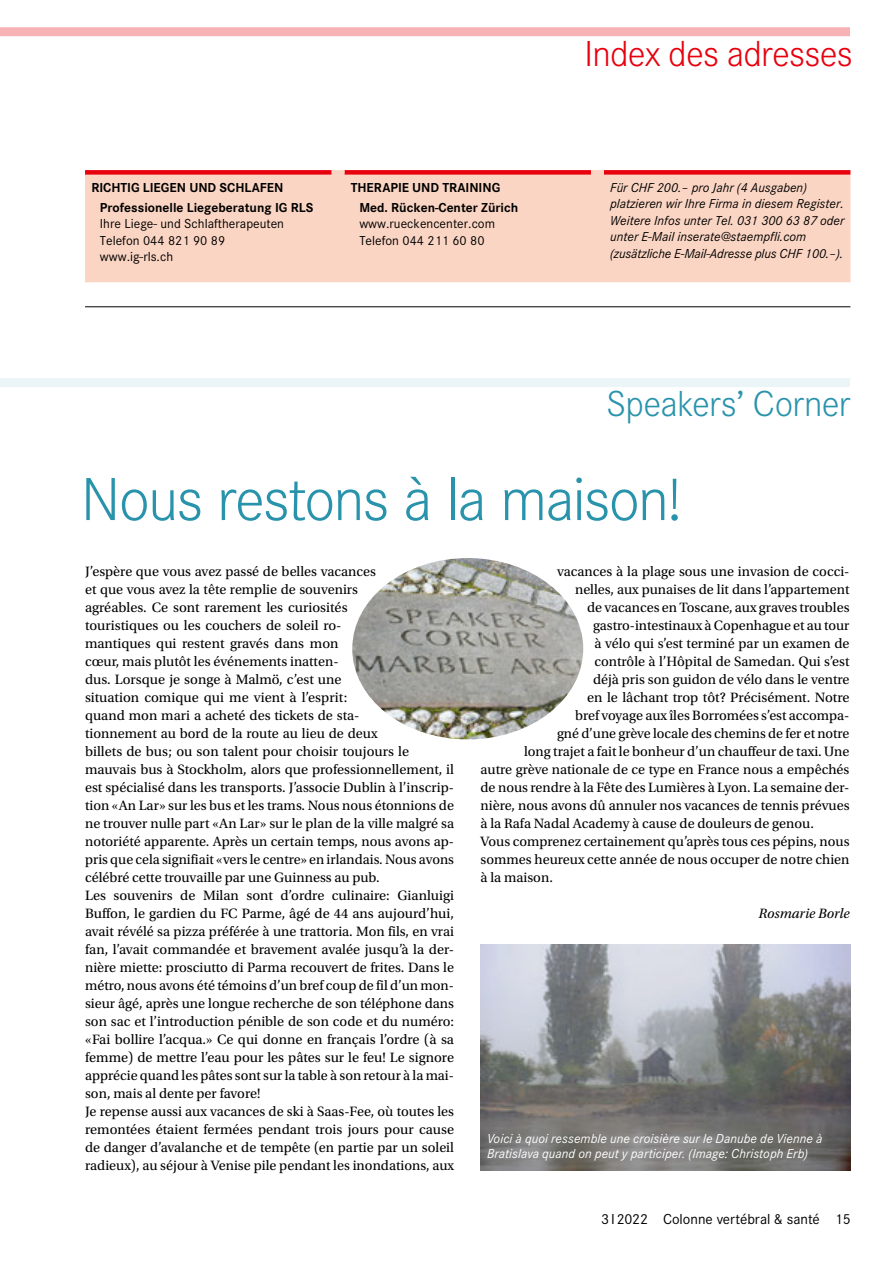
<style>
.page{position:relative;width:893px;height:1263px;background:#fff}
.page>*{position:absolute;margin:0;border:0;box-sizing:border-box;transform-origin:0 0}
.t1{font:300 63px "Corporate S";letter-spacing:-.03em;color:#2993ac}
.t2{font:300 37.5px "Corporate S";letter-spacing:-.02em;color:#e7000e}
.t3{font:300 37.5px "Corporate S";letter-spacing:-.02em;color:#2993ac}
.t4{font:15px "Corporate S";color:#000}
.t5{font:14.25px/18px "Utopia Std";color:#000}
.t6{font:italic 14.25px "Utopia Std";color:#000}
.t7{font:italic 13.5px/16.5px "Corporate S";color:#000}
.t8{font:italic 13.5px/15px "Corporate S";letter-spacing:.005em;color:#fff}
.t9{font:700 13.5px/20px "Corporate S";color:#000}
.t10{font:13.5px/16.5px "Corporate S";color:#000}
</style>
<div class="page">
<div style="left:85px;top:175px;width:765px;height:107px;background:#fbd5c3"></div>
<div style="left:85px;top:170px;width:247px;height:5px;background:#e7000e"></div>
<div style="left:344px;top:170px;width:247px;height:5px;background:#e7000e"></div>
<div style="left:604px;top:170px;width:246px;height:5px;background:#e7000e"></div>
<div style="left:332px;top:170px;width:12px;height:5px;background:#fbd5c3"></div>
<div style="left:591px;top:170px;width:13px;height:5px;background:#fbd5c3"></div>
<hr style="left:85px;top:306px;width:765px;height:1px;background:#000">
<img style="left:352px;top:558px;width:231px;height:181px">
<img style="left:480px;top:944px;width:371px;height:226px">
<svg style="left:0;top:27px;width:850px;height:10px;background:#f7b9bd"></svg>
<div style="left:0;top:350px;width:893px;height:38px;background:linear-gradient(to bottom,#fff,#eff7f9)"></div>
<p class="t9" style="left:100px;top:177px;width:215px;text-indent:-9px">RICHTIG LIEGEN UND SCHLAFEN<br>Professionelle Liegeberatung IG RLS</p>
<p class="t10" style="left:100px;top:215px;width:186px">Ihre Liege- und Schlaftherapeuten<br>Telefon 044 821 90 89 www.ig-rls.ch</p>
<p class="t9" style="left:359px;top:177px;width:161px;text-indent:-9px">THERAPIE UND TRAINING<br>Med. Rücken-Center Zürich</p>
<p class="t10" style="left:359px;top:215px;width:137px">www.rueckencenter.com<br>Telefon 044 211 60 80</p>
<h2 class="t2" style="left:584px;top:29px;width:270px">Index des adresses</h2>
<p class="t7" style="left:610px;top:179px;width:236px">Für CHF 200.– pro Jahr (4 Ausgaben) platzieren wir Ihre Firma in diesem Register.<br>Weitere Infos unter Tel. 031 300 63 87 oder unter E-Mail inserate@staempfli.com (zusätzliche E-Mail-Adresse plus CHF 100.–).</p>
<h2 class="t3" style="left:606px;top:380px;width:246px">Speakers’ Corner</h2>
<h1 class="t1" style="left:81px;top:458px;width:603px">Nous restons à la maison!</h1>
<p class="t5" style="left:85px;top:563px;width:371px">J’espère que vous avez passé de belles vacances<br>et que vous avez la tête remplie de souvenirs<br>agréables. Ce sont rarement les curiosités<br>touristiques ou les couchers de soleil ro-<br>mantiques qui restent gravés dans mon<br>cœur, mais plutôt les événements inatten-<br>dus. Lorsque je songe à Malmö, c’est une<br>situation comique qui me vient à l’esprit:<br>quand mon mari a acheté des tickets de sta-<br>tionnement au bord de la route au lieu de deux<br>billets de bus; ou son talent pour choisir toujours le mauvais bus à Stockholm, alors que professionnellement, il est spécialisé dans les transports. J’associe Dublin à l’inscrip&shy;tion «An Lar» sur les bus et les trams. Nous nous étonnions de ne trouver nulle part «An Lar» sur le plan de la ville malgré sa notoriété apparente. Après un certain temps, nous avons ap&shy;pris que cela signifiait «vers le centre» en irlandais. Nous avons célébré cette trouvaille par une Guinness au pub.<br>Les souvenirs de Milan sont d’ordre culinaire: Gianluigi Buffon, le gardien du FC Parme, âgé de 44 ans aujourd’hui, avait révélé sa pizza préférée à une trattoria. Mon fils, en vrai fan, l’avait commandée et bravement avalée jusqu’à la der&shy;nière miette: prosciutto di Parma recouvert de frites. Dans le métro, nous avons été témoins d’un bref coup de fil d’un mon&shy;sieur âgé, après une longue recherche de son téléphone dans son sac et l’introduction pénible de son code et du numéro: «Fai bollire l’acqua.» Ce qui donne en français l’ordre (à sa femme) de mettre l’eau pour les pâtes sur le feu! Le signore apprécie quand les pâtes sont sur la table à son retour à la mai&shy;son, mais al dente per favore!<br>Je repense aussi aux vacances de ski à Saas-Fee, où toutes les remontées étaient fermées pendant trois jours pour cause de danger d’avalanche et de tempête (en partie par un soleil radieux), au séjour à Venise pile pendant les inondations, aux</p>
<p class="t5" style="left:557px;top:563px;width:294px">vacances à la plage sous une invasion de cocci-</p>
<p class="t5" style="left:575px;top:581px;width:276px">nelles, aux punaises de lit dans l’appartement</p>
<p class="t5" style="left:587px;top:599px;width:264px">de vacances en Toscane, aux graves troubles</p>
<p class="t5" style="left:593px;top:617px;width:258px">gastro-intestinaux à Copenhague et au tour</p>
<p class="t5" style="left:594px;top:635px;width:256px">à vélo qui s’est terminé par un examen de</p>
<p class="t5" style="left:594px;top:653px;width:256px">contrôle à l’Hôpital de Samedan. Qui s’est</p>
<p class="t5" style="left:593px;top:671px;width:258px">déjà pris son guidon de vélo dans le ventre</p>
<p class="t5" style="left:587px;top:689px;width:264px">en le lâchant trop tôt? Précisément. Notre</p>
<p class="t5" style="left:575px;top:707px;width:276px">bref voyage aux îles Borromées s’est accompa-</p>
<p class="t5" style="left:557px;top:725px;width:294px">gné d’une grève locale des chemins de fer et notre</p>
<p class="t5" style="left:524px;top:743px;width:327px">long trajet a fait le bonheur d’un chauffeur de taxi. Une</p>
<p class="t5" style="left:480px;top:761px;width:370px">autre grève nationale de ce type en France nous a empêchés</p>
<p class="t5" style="left:480px;top:779px;width:371px">de nous rendre à la Fête des Lumières à Lyon. La semaine der-</p>
<p class="t5" style="left:480px;top:797px;width:370px">nière, nous avons dû annuler nos vacances de tennis prévues</p>
<p class="t5" style="left:480px;top:815px;width:335px">à la Rafa Nadal Academy à cause de douleurs de genou.</p>
<p class="t5" style="left:480px;top:833px;width:371px">Vous comprenez certainement qu’après tous ces pépins, nous</p>
<p class="t5" style="left:480px;top:851px;width:371px">sommes heureux cette année de nous occuper de notre chien</p>
<p class="t5" style="left:480px;top:869px;width:74px">à la maison.</p>
<p class="t6" style="left:759px;top:906px;width:92px">Rosmarie Borle</p>
<p class="t8" style="left:487px;top:1131px;width:337px">Voici à quoi ressemble une croisière sur le Danube de Vienne à<br>Bratislava quand on peut y participer. (Image: Christoph Erb)</p>
<p class="t4" style="left:601px;top:1211px;width:251px">3 I 2022 Colonne vertébral &amp; santé 15</p>
</div>
